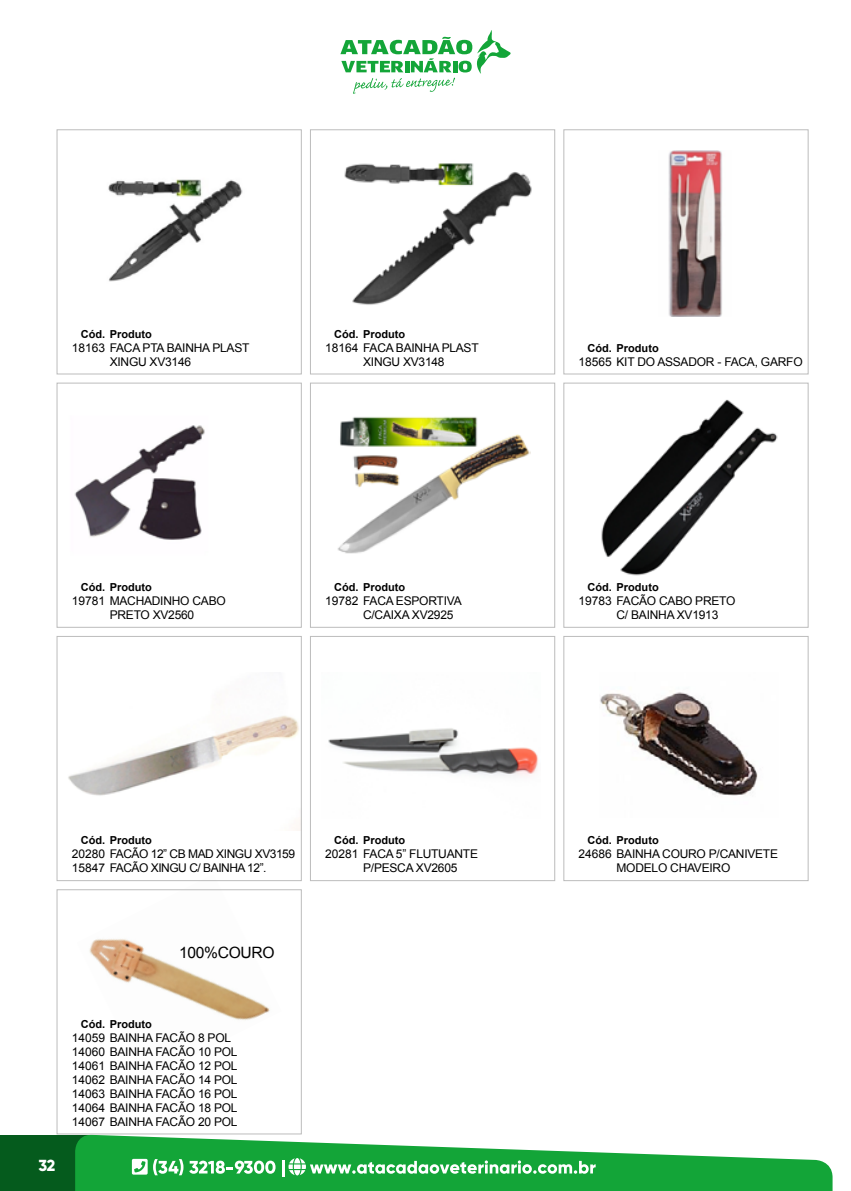
<style>
.page{position:relative;width:851px;height:1191px;background:#fff}
.page>*{position:absolute;margin:0;border:0;box-sizing:border-box;transform-origin:0 0}
.t1{font:800 16px "Gilroy";color:#fff}
.t2{font:15.6px "Arial";letter-spacing:-.02em;color:#000}
.t3{font:12px/14px "Arial";letter-spacing:-.02em;color:#000}
.t4{font:12px/14px "Arial";letter-spacing:-.04em;color:#000}
.t5{font:700 11px "Arial";color:#000}
</style>
<div class="page">
<div style="left:0;top:1134px;width:91px;height:57px;background:#055b1d"></div>
<svg style="left:75px;top:1134px;width:757px;height:57px;fill:#13a538"></svg>
<svg style="left:132px;top:1158px;width:51px;height:17px"></svg>
<svg style="left:189px;top:1160px;width:86px;height:13px"></svg>
<hr style="left:281px;top:1160px;width:3px;height:17px;background:#fff">
<svg style="left:288px;top:1158px;width:307px;height:17px"></svg>
<svg style="left:340px;top:30px;width:170px;height:64px"></svg>
<img style="left:601px;top:399px;width:177px;height:176px">
<img style="left:108px;top:179px;width:135px;height:103px">
<img style="left:344px;top:163px;width:188px;height:142px">
<img style="left:668px;top:150px;width:54px;height:166px">
<img style="left:74px;top:425px;width:131px;height:115px">
<img style="left:337px;top:416px;width:193px;height:138px">
<img style="left:68px;top:715px;width:231px;height:115px">
<img style="left:328px;top:728px;width:210px;height:48px">
<img style="left:600px;top:692px;width:158px;height:104px">
<img style="left:89px;top:881px;width:181px;height:139px">
<div style="left:57px;top:129px;width:244px;height:245px;border:1px solid #bcbcbc"></div>
<div style="left:310px;top:129px;width:245px;height:245px;border:1px solid #bcbcbc"></div>
<div style="left:563px;top:129px;width:245px;height:245px;border:1px solid #bcbcbc"></div>
<div style="left:57px;top:383px;width:244px;height:244px;border:1px solid #bcbcbc"></div>
<div style="left:310px;top:383px;width:245px;height:244px;border:1px solid #bcbcbc"></div>
<div style="left:563px;top:383px;width:245px;height:244px;border:1px solid #bcbcbc"></div>
<div style="left:57px;top:636px;width:244px;height:245px;border:1px solid #bcbcbc"></div>
<div style="left:310px;top:636px;width:245px;height:245px;border:1px solid #bcbcbc"></div>
<div style="left:563px;top:636px;width:245px;height:245px;border:1px solid #bcbcbc"></div>
<div style="left:57px;top:889px;width:244px;height:245px;border:1px solid #bcbcbc"></div>
<p class="t5" style="left:81px;top:327px;width:73px">Cód. Produto</p>
<p class="t3" style="left:110px;top:355px;width:83px">XINGU XV3146</p>
<p class="t3" style="left:72px;top:341px;width:179px">18163 FACA PTA BAINHA PLAST</p>
<p class="t5" style="left:334px;top:327px;width:73px">Cód. Produto</p>
<p class="t3" style="left:363px;top:355px;width:83px">XINGU XV3148</p>
<p class="t3" style="left:578px;top:355px;width:225px">18565 KIT DO ASSADOR - FACA, GARFO</p>
<p class="t3" style="left:325px;top:341px;width:155px">18164 FACA BAINHA PLAST</p>
<p class="t5" style="left:587px;top:340px;width:73px">Cód. Produto</p>
<p class="t5" style="left:81px;top:579px;width:73px">Cód. Produto</p>
<p class="t3" style="left:110px;top:608px;width:86px">PRETO XV2560</p>
<p class="t3" style="left:72px;top:594px;width:155px">19781 MACHADINHO CABO</p>
<p class="t5" style="left:334px;top:579px;width:73px">Cód. Produto</p>
<p class="t3" style="left:363px;top:608px;width:92px">C/CAIXA XV2925</p>
<p class="t3" style="left:325px;top:594px;width:138px">19782 FACA ESPORTIVA</p>
<p class="t5" style="left:587px;top:580px;width:73px">Cód. Produto</p>
<p class="t3" style="left:616px;top:608px;width:103px">C/ BAINHA XV1913</p>
<p class="t3" style="left:578px;top:594px;width:158px">19783 FACÃO CABO PRETO</p>
<p class="t5" style="left:81px;top:833px;width:73px">Cód. Produto</p>
<p class="t4" style="left:72px;top:847px;width:225px">20280 FACÃO 12” CB MAD XINGU XV3159<br>15847 FACÃO XINGU C/ BAINHA 12”.</p>
<p class="t2" style="left:179px;top:942px;width:97px">100%COURO</p>
<h1 class="t1" style="left:38px;top:1155px;width:19px">32</h1>
<p class="t5" style="left:81px;top:1016px;width:73px">Cód. Produto</p>
<p class="t3" style="left:72px;top:1030px;width:167px">14059 BAINHA FACÃO 8 POL<br>14060 BAINHA FACÃO 10 POL<br>14061 BAINHA FACÃO 12 POL<br>14062 BAINHA FACÃO 14 POL<br>14063 BAINHA FACÃO 16 POL<br>14064 BAINHA FACÃO 18 POL<br>14067 BAINHA FACÃO 20 POL</p>
<p class="t5" style="left:334px;top:833px;width:73px">Cód. Produto</p>
<p class="t3" style="left:363px;top:861px;width:96px">P/PESCA XV2605</p>
<p class="t3" style="left:325px;top:847px;width:154px">20281 FACA 5” FLUTUANTE</p>
<p class="t5" style="left:587px;top:833px;width:73px">Cód. Produto</p>
<p class="t3" style="left:616px;top:861px;width:115px">MODELO CHAVEIRO</p>
<p class="t3" style="left:578px;top:847px;width:201px">24686 BAINHA COURO P/CANIVETE</p>
</div>
